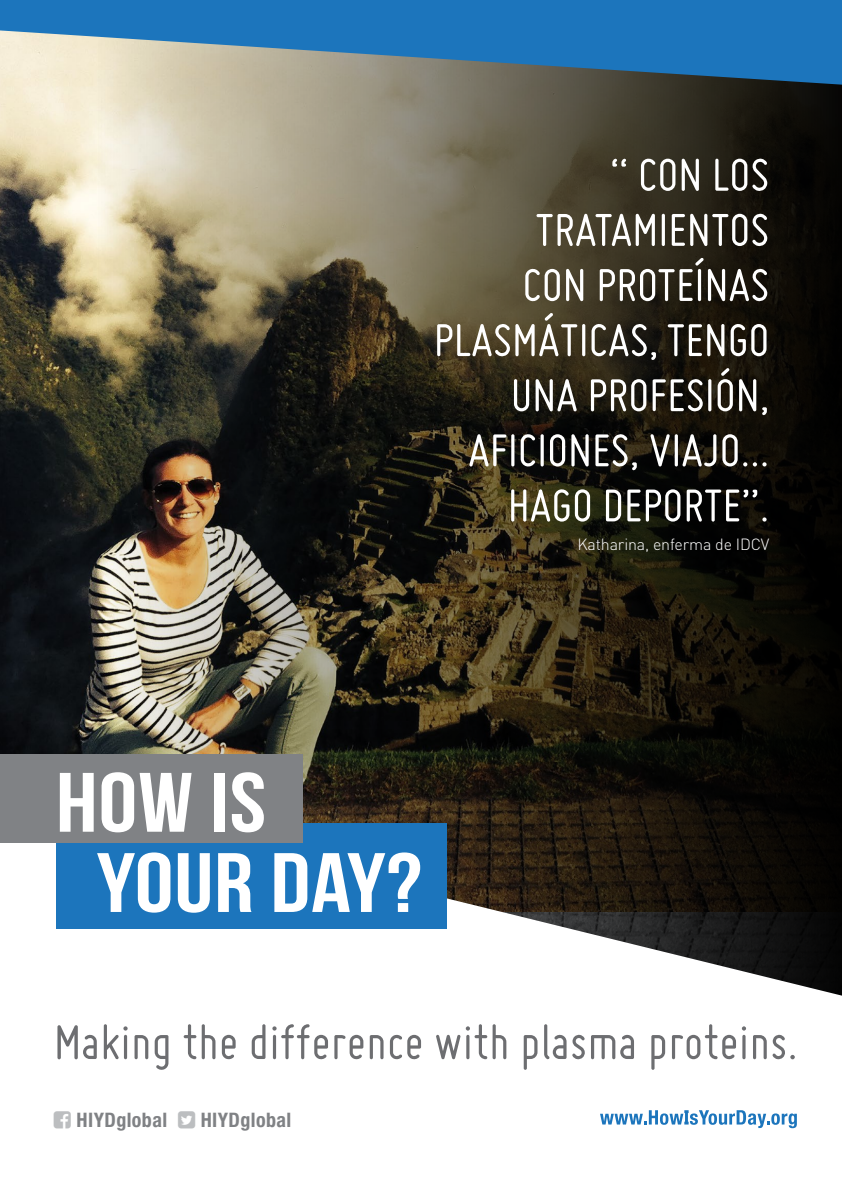
<style>
.page{position:relative;width:842px;height:1191px;background:#fff}
.page>*{position:absolute;margin:0;border:0;box-sizing:border-box;transform-origin:0 0}
.t1{font:53px "Miso";color:#6d6e71}
.QuOTé{font:50.1px/55.1px "Miso";color:#fff;text-align:right}
.t2{font:700 condensed 20px "Helvetica Neue LT Std";letter-spacing:.02em;color:#808285}
.Namé{font:300 16px "DIN";letter-spacing:-.01em;color:#fff}
</style>
<div class="page">
<img style="left:0;top:86px;width:98px;height:668px">
<img style="left:98px;top:86px;width:744px;height:699px">
<svg style="left:56px;top:785px;width:786px;height:344px"></svg>
<div style="left:57px;top:823px;width:390px;height:105px;background:#1c75bc"></div>
<svg style="left:97px;top:852px;width:73px;height:60px"></svg>
<svg style="left:178px;top:853px;width:32px;height:59px"></svg>
<svg style="left:218px;top:853px;width:33px;height:59px"></svg>
<svg style="left:274px;top:852px;width:146px;height:60px"></svg>
<div style="left:0;top:754px;width:302px;height:89px;background:#808285"></div>
<svg style="left:60px;top:773px;width:34px;height:58px"></svg>
<svg style="left:102px;top:772px;width:32px;height:60px"></svg>
<svg style="left:140px;top:773px;width:52px;height:58px"></svg>
<div style="left:214px;top:773px;width:11px;height:58px;background:#fff"></div>
<svg style="left:232px;top:772px;width:32px;height:60px"></svg>
<svg style="left:0;top:0;width:842px;height:86px;background:#4d86af"></svg>
<svg style="left:600px;top:1110px;width:197px;height:18px"></svg>
<svg style="left:56px;top:1110px;width:15px;height:18px"></svg>
<svg style="left:178px;top:1110px;width:17px;height:18px"></svg>
<p class="QuOTé" style="left:434px;top:146px;width:337px">“ CON LOS<br>TRATAMIENTOS<br>CON PROTEÍNAS<br>PLASMÁTICAS, TENGO<br>UNA PROFESIÓN,<br>AFICIONES, VIAJO...<br>HAGO DEPORTE”.</p>
<p class="Namé" style="left:577px;top:534px;width:193px">Katharina, enferma de IDCV</p>
<p class="t1" style="left:54px;top:1012px;width:745px">Making the difference with plasma proteins.</p>
<p class="t2" style="left:77px;top:1107px;width:92px">HIYDglobal</p>
<p class="t2" style="left:201px;top:1107px;width:92px">HIYDglobal</p>
</div>
